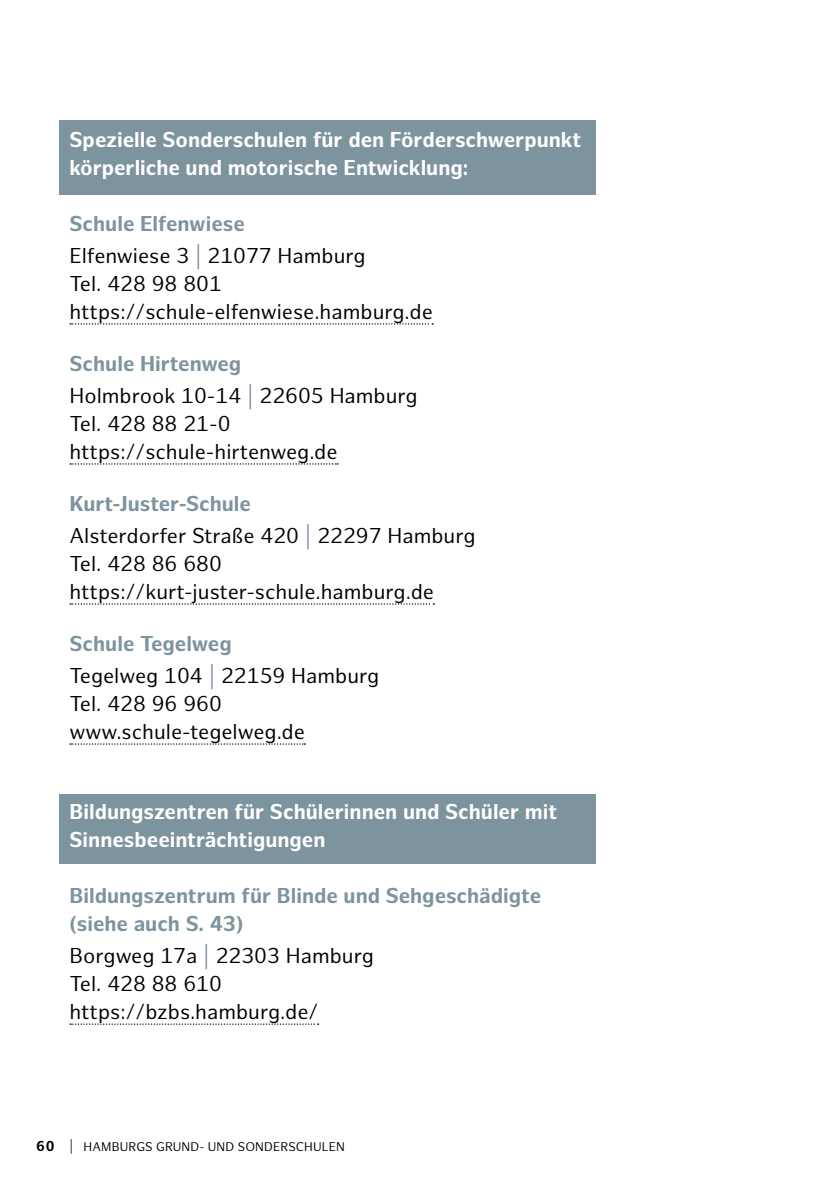
<style>
.page{position:relative;width:819px;height:1191px;background:#fff}
.page>*{position:absolute;margin:0;border:0;box-sizing:border-box;transform-origin:0 0}
.t1{font:21px/28px "Hamburg Sans";color:#000}
.t2{font:700 21px/28px "Hamburg Sans";color:#fff}
.t3{font:700 21px/28px "Hamburg Sans";color:#7d949f}
.t4{font:12.25px "Hamburg Sans";letter-spacing:.01em;color:#000}
.s1{font-weight:700;color:#7d949f}
.s2{color:#72859d}
.s3{font-weight:700;font-size:14px}
</style>
<div class="page">
<div style="left:60px;top:794px;width:535px;height:69px;background:#7d949f"></div>
<div style="left:60px;top:120px;width:535px;height:74px;background:#7d949f"></div>
<svg style="left:70px;top:323px;width:363px;height:1px"></svg>
<svg style="left:70px;top:463px;width:268px;height:1px"></svg>
<svg style="left:70px;top:603px;width:364px;height:1px"></svg>
<svg style="left:70px;top:743px;width:235px;height:1px"></svg>
<svg style="left:70px;top:1023px;width:248px;height:1px"></svg>
<p class="t2" style="left:69px;top:126px;width:513px">Spezielle Sonderschulen für den Förderschwerpunkt körperliche und motorische Entwicklung:</p>
<p class="t1" style="left:69px;top:209px;width:298px;line-height:31.5px"><span class="s1">Schule Elfenwiese<br></span>Elfenwiese 3 <span class="s2">|</span> 21077 Hamburg</p>
<p class="t1" style="left:69px;top:270px;width:365px">Tel. 428 98 801 https://schule-elfenwiese.hamburg.de</p>
<p class="t1" style="left:69px;top:349px;width:350px;line-height:31.5px"><span class="s1">Schule Hirtenweg<br></span>Holmbrook 10-14 <span class="s2">|</span> 22605 Hamburg</p>
<p class="t1" style="left:69px;top:410px;width:269px">Tel. 428 88 21-0 https://schule-hirtenweg.de</p>
<p class="t1" style="left:69px;top:489px;width:407px;line-height:31.5px"><span class="s1">Kurt-Juster-Schule<br></span>Alsterdorfer Straße 420 <span class="s2">|</span> 22297 Hamburg</p>
<p class="t1" style="left:69px;top:550px;width:366px">Tel. 428 86 680 https://kurt-juster-schule.hamburg.de</p>
<p class="t1" style="left:69px;top:629px;width:311px;line-height:31.5px"><span class="s1">Schule Tegelweg<br></span>Tegelweg 104 <span class="s2">|</span> 22159 Hamburg</p>
<p class="t1" style="left:69px;top:690px;width:237px">Tel. 428 96 960 www.schule-tegelweg.de</p>
<p class="t2" style="left:69px;top:798px;width:489px">Bildungszentren für Schülerinnen und Schüler mit<br>Sinnesbeeinträchtigungen</p>
<p class="t3" style="left:69px;top:882px;width:473px">Bildungszentrum für Blinde und Sehgeschädigte (siehe auch S. 43)</p>
<p class="t1" style="left:69px;top:942px;width:306px">Borgweg 17a <span class="s2">|</span> 22303 Hamburg<br>Tel. 428 88 610 https://bzbs.hamburg.de/</p>
<p class="t4" style="left:36px;top:1139px;width:310px"><span class="s3">60</span> | HAMBURGS GRUND- UND SONDERSCHULEN</p>
</div>
